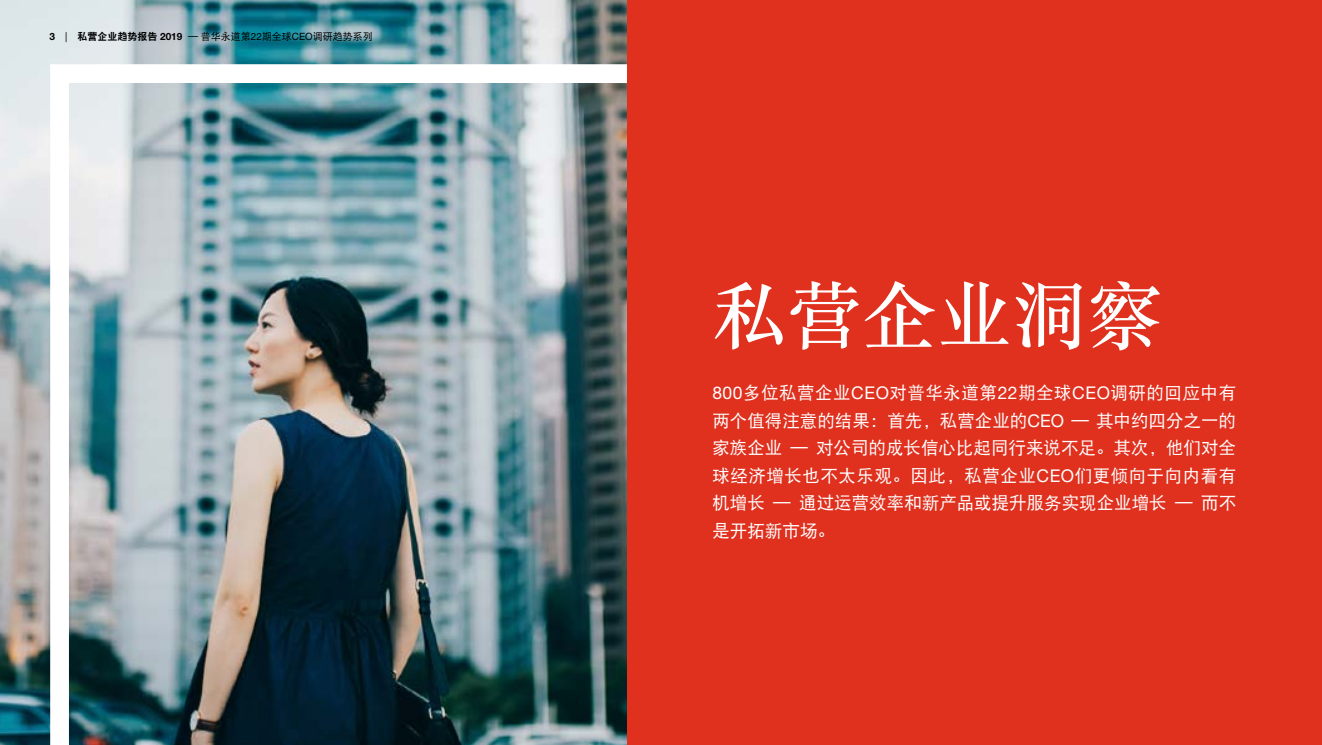
<style>
.page{position:relative;width:1322px;height:745px;background:#fff}
.page>*{position:absolute;margin:0;border:0;box-sizing:border-box;transform-origin:0 0}
.t1{font:500 75px "M Sung GB";color:#fff}
.t2{font:17.5px/27.5px "DFP Hei W5";color:#fff;text-align:justify}
.t3{font:10px "DFP Hei W5";color:#000}
.s1{font-family:"Helvetica Neue";font-weight:700}
.s2{font-family:"Helvetica Neue"}
.s3{font-family:"DFP Hei W9"}
</style>
<div class="page">
<img style="left:0;top:0;width:626px;height:744px">
<img style="left:41px;top:55px;width:586px;height:689px">
<div style="left:627px;top:0;width:695px;height:744px;background:#e0301e"></div>
<p class="t3" style="left:50px;top:31px;width:325px"><span class="s1">3</span> <span class="s2">|</span> <span class="s3">私营企业趋势报告</span> <span class="s1">2019</span> — 普华永道第<span class="s2">22</span>期全球<span class="s2">CEO</span>调研趋势系列</p>
<h1 class="t1" style="left:712px;top:278px;width:451px">私营企业洞察</h1>
<p class="t2" style="left:712px;top:378px;width:525px"><span class="s2">800</span>多位私营企业<span class="s2">CEO</span>对普华永道第<span class="s2">22</span>期全球<span class="s2">CEO</span>调研的回应中有两个值得注意的结果：首先，私营企业的<span class="s2">CEO</span> — 其中约四分之一的家族企业 — 对公司的成长信心比起同行来说不足。其次，他们对全球经济增长也不太乐观。因此，私营企业<span class="s2">CEO</span>们更倾向于向内看有机增长 — 通过运营效率和新产品或提升服务实现企业增长 — 而不是开拓新市场。</p>
</div>
